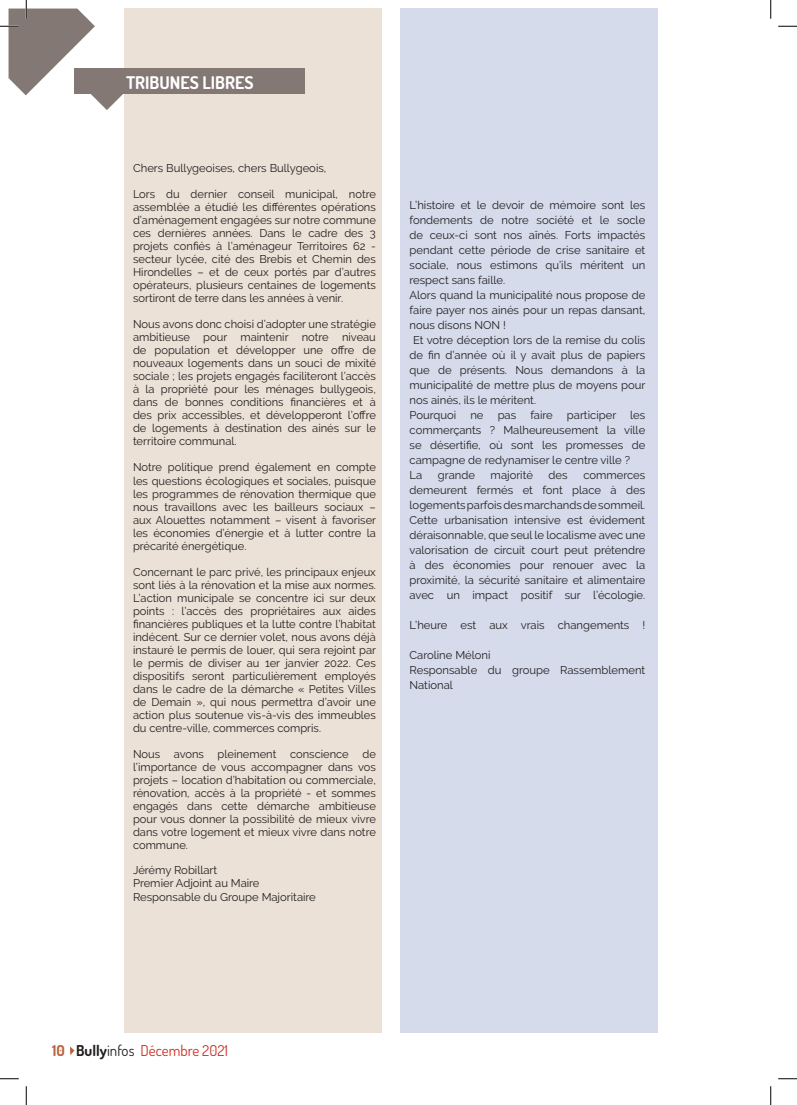
<style>
.page{position:relative;width:797px;height:1105px;background:#fff}
.page>*{position:absolute;margin:0;border:0;box-sizing:border-box;transform-origin:0 0}
.t1{font:700 17.5px "Dosis";color:#fff}
.t2{font:15px "Dosis";color:#ce2f24}
.t3{font:11.25px/13px "Raleway";color:#231f20;text-align:justify}
.s1{font-weight:700;color:#ba603d}
.s2{font-weight:700;color:#231f20}
.s3{color:#231f20}
</style>
<div class="page">
<svg style="left:70px;top:1046px;width:4px;height:9px"></svg>
<div style="left:124px;top:9px;width:257px;height:1024px;background:#ebe1d6"></div>
<div style="left:400px;top:9px;width:257px;height:1024px;background:#d5dbeb"></div>
<div style="left:75px;top:69px;width:230px;height:25px;background:#847875"></div>
<svg style="left:778px;top:25px;width:19px;height:2px"></svg>
<svg style="left:0;top:1078px;width:19px;height:1px"></svg>
<svg style="left:778px;top:1078px;width:19px;height:1px"></svg>
<svg style="left:0;top:0;width:124px;height:110px"></svg>
<svg style="left:25px;top:1086px;width:2px;height:19px"></svg>
<svg style="left:770px;top:0;width:1px;height:19px"></svg>
<svg style="left:770px;top:1086px;width:1px;height:19px"></svg>
<h1 class="t1" style="left:126px;top:71px;width:129px">TRIBUNES LIBRES</h1>
<p class="t3" style="left:133px;top:162px;width:195px">Chers Bullygeoises, chers Bullygeois,</p>
<p class="t3" style="left:133px;top:188px;width:244px">Lors du dernier conseil municipal, notre assemblée a étudié les différentes opérations d’aménagement engagées sur notre commune ces dernières années. Dans le cadre des 3 projets confiés à l’aménageur Territoires 62 - secteur lycée, cité des Brebis et Chemin des Hirondelles – et de ceux portés par d’autres opérateurs, plusieurs centaines de logements sortiront de terre dans les années à venir.</p>
<p class="t3" style="left:133px;top:318px;width:244px">Nous avons donc choisi d’adopter une stratégie ambitieuse pour maintenir notre niveau de population et développer une offre de nouveaux logements dans un souci de mixité sociale ; les projets engagés faciliteront l’accès à la propriété pour les ménages bullygeois, dans de bonnes conditions financières et à des prix accessibles, et développeront l’offre de logements à destination des ainés sur le territoire communal.</p>
<p class="t3" style="left:133px;top:461px;width:244px">Notre politique prend également en compte les questions écologiques et sociales, puisque les programmes de rénovation thermique que nous travaillons avec les bailleurs sociaux – aux Alouettes notamment – visent à favoriser les économies d’énergie et à lutter contre la précarité énergétique.</p>
<p class="t3" style="left:133px;top:565px;width:244px">Concernant le parc privé, les principaux enjeux sont liés à la rénovation et la mise aux normes.<br>L’action municipale se concentre ici sur deux points : l’accès des propriétaires aux aides financières publiques et la lutte contre l’habitat indécent. Sur ce dernier volet, nous avons déjà instauré le permis de louer, qui sera rejoint par le permis de diviser au 1er janvier 2022. Ces dispositifs seront particulièrement employés dans le cadre de la démarche « Petites Villes de Demain », qui nous permettra d’avoir une action plus soutenue vis-à-vis des immeubles du centre-ville, commerces compris.</p>
<p class="t3" style="left:133px;top:747px;width:244px">Nous avons pleinement conscience de l’importance de vous accompagner dans vos projets – location d’habitation ou commerciale, rénovation, accès à la propriété - et sommes engagés dans cette démarche ambitieuse pour vous donner la possibilité de mieux vivre dans votre logement et mieux vivre dans notre commune.</p>
<p class="t3" style="left:133px;top:864px;width:184px;text-align:left">Jérémy Robillart<br>Premier Adjoint au Maire<br>Responsable du Groupe Majoritaire</p>
<p class="t3" style="left:409px;top:198px;width:237px">L’histoire et le devoir de mémoire sont les</p>
<p class="t3" style="left:409px;top:213px;width:237px">fondements de notre société et le socle</p>
<p class="t3" style="left:409px;top:228px;width:237px">de ceux-ci sont nos aînés. Forts impactés</p>
<p class="t3" style="left:409px;top:243px;width:237px">pendant cette période de crise sanitaire et</p>
<p class="t3" style="left:409px;top:258px;width:237px">sociale, nous estimons qu’ils méritent un</p>
<p class="t3" style="left:409px;top:273px;width:97px">respect sans faille.</p>
<p class="t3" style="left:409px;top:288px;width:237px">Alors quand la municipalité nous propose de</p>
<p class="t3" style="left:409px;top:303px;width:237px">faire payer nos ainés pour un repas dansant,</p>
<p class="t3" style="left:409px;top:318px;width:98px">nous disons NON !</p>
<p class="t3" style="left:413px;top:333px;width:234px">Et votre déception lors de la remise du colis</p>
<p class="t3" style="left:409px;top:348px;width:237px">de fin d’année où il y avait plus de papiers</p>
<p class="t3" style="left:409px;top:363px;width:237px">que de présents. Nous demandons à la</p>
<p class="t3" style="left:409px;top:378px;width:237px">municipalité de mettre plus de moyens pour</p>
<p class="t3" style="left:409px;top:393px;width:128px">nos ainés, ils le méritent.</p>
<p class="t3" style="left:409px;top:408px;width:48px">Pourquoi</p>
<p class="t3" style="left:470px;top:408px;width:15px">ne</p>
<p class="t3" style="left:497px;top:408px;width:20px">pas</p>
<p class="t3" style="left:530px;top:408px;width:24px">faire</p>
<p class="t3" style="left:409px;top:407px;width:237px;line-height:15px;text-align:left;text-indent:157px">participer les commerçants ? Malheureusement la ville se désertifie, où sont les promesses de campagne de redynamiser le centre ville ?<br>La</p>
<p class="t3" style="left:438px;top:468px;width:39px">grande</p>
<p class="t3" style="left:490px;top:468px;width:44px">majorité</p>
<p class="t3" style="left:548px;top:468px;width:21px">des</p>
<p class="t3" style="left:409px;top:467px;width:237px;line-height:15px;text-indent:174px">commerces demeurent fermés et font place à des logements parfois des marchands de sommeil.<br>Cette urbanisation intensive est évidement déraisonnable, que seul le localisme avec une valorisation de circuit court peut prétendre à des économies pour renouer avec la proximité, la sécurité sanitaire et alimentaire avec un impact positif sur l’écologie.</p>
<p class="t3" style="left:409px;top:618px;width:237px">L’heure est aux vrais changements !</p>
<p class="t3" style="left:409px;top:647px;width:237px;line-height:15px;text-align:left">Caroline Méloni<br>Responsable du groupe Rassemblement<br>National</p>
<h2 class="t2" style="left:52px;top:1040px;width:177px"><span class="s1">10</span> <span class="s2">Bully</span><span class="s3">infos</span> Décembre 2021</h2>
</div>
